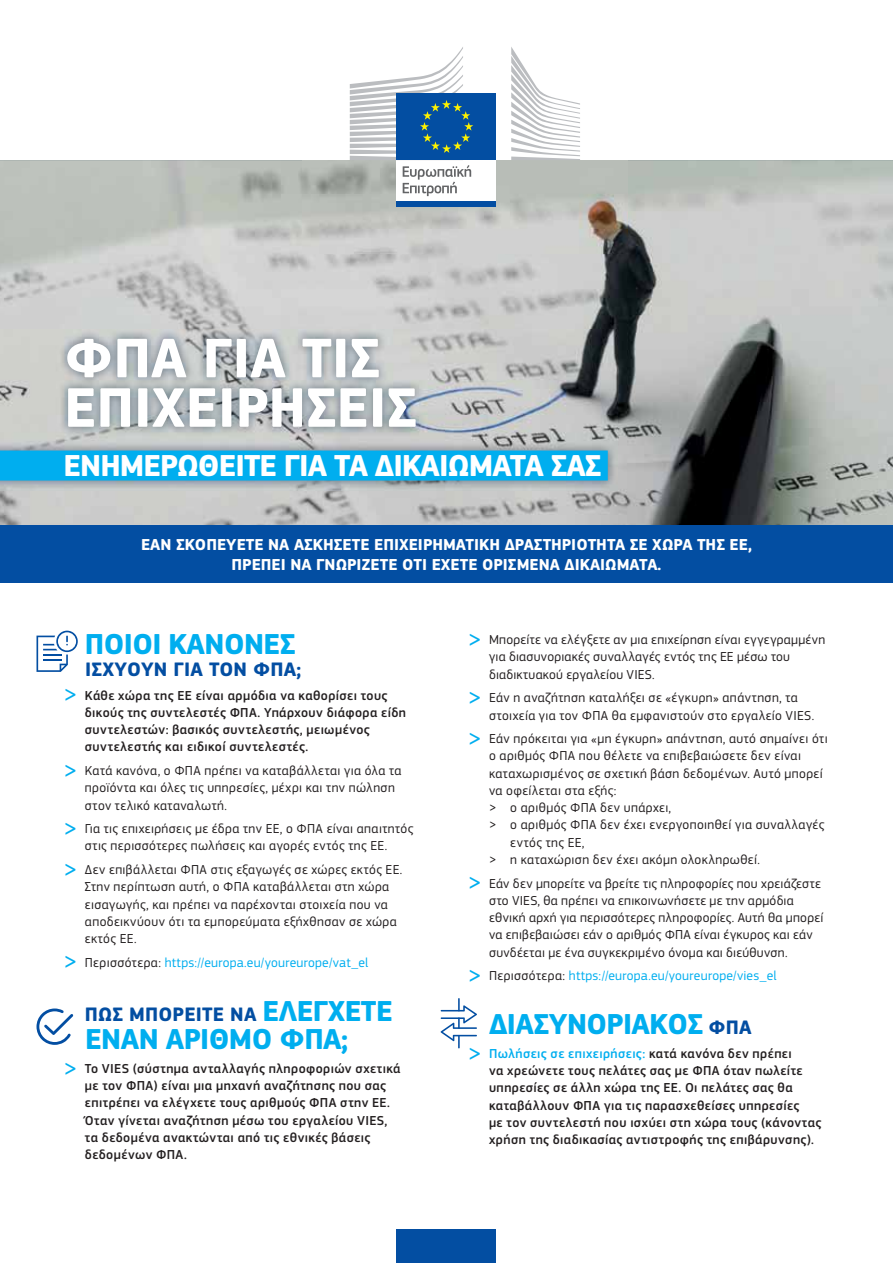
<style>
.page{position:relative;width:893px;height:1263px;background:#fff}
.page>*{position:absolute;margin:0;border:0;box-sizing:border-box;transform-origin:0 0}
.t1{font:700 57.9px/49.5px "EC Square Sans Pro";color:#fff}
.t2{font:700 31.5px "EC Square Sans Pro";letter-spacing:-.03em;color:#fff}
.t3{font:700 30px "EC Square Sans Pro";letter-spacing:-.02em;color:#00aeef}
.t4{font:700 20.25px "EC Square Sans Pro";letter-spacing:.01em;color:#034ea2}
.t5{font:700 16.5px/19.8px "EC Square Sans Pro";color:#fff;text-align:center}
.t6{font:13.5px/17.2px "EC Square Sans Pro";letter-spacing:.03em;color:#231f20}
.t7{font:500 13.5px/17.2px "EC Square Sans Pro";letter-spacing:.03em;color:#231f20}
.t8{font:13.5px "EC Square Sans Pro";letter-spacing:.02em;color:#00aeef}
.s1{font-weight:400;font-size:25.5px;color:#00aeef}
.s2{font-size:25.5px;color:#00aeef}
.s3{font-size:25.5px}
.s4{color:#231f20}
.s5{font-size:30px;color:#00aeef}
.s6{font-size:20.25px;color:#034ea2}
.s7{color:#00aeef}
</style>
<div class="page">
<div style="left:397px;top:1230px;width:99px;height:33px;background:#034ea2"></div>
<img style="left:0;top:160px;width:892px;height:365px">
<img style="left:0;top:329px;width:617px;height:161px">
<div style="left:0;top:451px;width:607px;height:30px;background:#00aeef"></div>
<div style="left:0;top:525px;width:892px;height:58px;background:#034ea2"></div>
<svg style="left:36px;top:631px;width:42px;height:41px"></svg>
<svg style="left:36px;top:1009px;width:37px;height:36px"></svg>
<svg style="left:440px;top:998px;width:37px;height:50px"></svg>
<img style="left:303px;top:160px;width:324px;height:93px">
<div style="left:397px;top:158px;width:99px;height:44px;background:#fff"></div>
<div style="left:397px;top:201px;width:99px;height:6px;background:#034ea2"></div>
<svg style="left:511px;top:47px;width:69px;height:113px"></svg>
<div style="left:397px;top:94px;width:99px;height:66px;background:#034ea2"></div>
<svg style="left:350px;top:47px;width:123px;height:149px"></svg>
<h1 class="t1" style="left:64px;top:333px;width:354px">ΦΠΑ ΓΙΑ ΤΙΣ<br>ΕΠΙΧΕΙΡΗΣΕΙΣ</h1>
<h2 class="t2" style="left:64px;top:447px;width:539px">ΕΝΗΜΕΡΩΘΕΙΤΕ ΓΙΑ ΤΑ ΔΙΚΑΙΩΜΑΤΑ ΣΑΣ</h2>
<p class="t5" style="left:141px;top:534px;width:612px">ΕΑΝ ΣΚΟΠΕΥΕΤΕ ΝΑ ΑΣΚΗΣΕΤΕ ΕΠΙΧΕΙΡΗΜΑΤΙΚΗ ΔΡΑΣΤΗΡΙΟΤΗΤΑ ΣΕ ΧΩΡΑ ΤΗΣ ΕΕ,<br>ΠΡΕΠΕΙ ΝΑ ΓΝΩΡΙΖΕΤΕ ΟΤΙ ΕΧΕΤΕ ΟΡΙΣΜΕΝΑ ΔΙΚΑΙΩΜΑΤΑ.</p>
<h3 class="t3" style="left:85px;top:627px;width:212px">ΠΟΙΟΙ ΚΑΝΟΝΕΣ</h3>
<h3 class="t4" style="left:85px;top:657px;width:218px">ΙΣΧΥΟΥΝ ΓΙΑ ΤΟΝ ΦΠΑ;</h3>
<p class="t7" style="left:85px;top:686px;width:322px;text-indent:-21px"><span class="s1">&gt;</span> Κάθε χώρα της ΕΕ είναι αρμόδια να καθορίσει τους δικούς της συντελεστές ΦΠΑ. Υπάρχουν διάφορα είδη συντελεστών: βασικός συντελεστής, μειωμένος συντελεστής και ειδικοί συντελεστές.</p>
<p class="t6" style="left:85px;top:762px;width:318px;text-indent:-21px"><span class="s2">&gt;</span> Κατά κανόνα, ο ΦΠΑ πρέπει να καταβάλλεται για όλα τα προϊόντα και όλες τις υπηρεσίες, μέχρι και την πώληση στον τελικό καταναλωτή.</p>
<p class="t6" style="left:64px;top:820px;width:351px;text-align:center"><span class="s2">&gt;</span> Για τις επιχειρήσεις με έδρα την ΕΕ, ο ΦΠΑ είναι απαιτητός στις περισσότερες πωλήσεις και αγορές εντός της ΕΕ.</p>
<p class="t6" style="left:85px;top:861px;width:319px;text-indent:-21px"><span class="s2">&gt;</span> Δεν επιβάλλεται ΦΠΑ στις εξαγωγές σε χώρες εκτός ΕΕ.<br>Στην περίπτωση αυτή, ο ΦΠΑ καταβάλλεται στη χώρα εισαγωγής, και πρέπει να παρέχονται στοιχεία που να αποδεικνύουν ότι τα εμπορεύματα εξήχθησαν σε χώρα εκτός ΕΕ.</p>
<p class="t8" style="left:64px;top:954px;width:306px"><span class="s3">&gt;</span> <span class="s4">Περισσότερα:</span> https://europa.eu/youreurope/vat_el</p>
<h3 class="t4" style="left:85px;top:1002px;width:309px">ΠΩΣ ΜΠΟΡΕΙΤΕ ΝΑ <span class="s5">ΕΛΕΓΧΕΤΕ</span></h3>
<h3 class="t3" style="left:85px;top:1021px;width:264px">ΕΝΑΝ ΑΡΙΘΜΟ ΦΠΑ;</h3>
<p class="t7" style="left:85px;top:1060px;width:317px;text-indent:-21px"><span class="s1">&gt;</span> Το VIES (σύστημα ανταλλαγής πληροφοριών σχετικά με τον ΦΠΑ) είναι μια μηχανή αναζήτησης που σας επιτρέπει να ελέγχετε τους αριθμούς ΦΠΑ στην ΕΕ.<br>Όταν γίνεται αναζήτηση μέσω του εργαλείου VIES, τα δεδομένα ανακτώνται από τις εθνικές βάσεις δεδομένων ΦΠΑ.</p>
<p class="t6" style="left:489px;top:631px;width:338px;text-indent:-21px"><span class="s2">&gt;</span> Μπορείτε να ελέγξετε αν μια επιχείρηση είναι εγγεγραμμένη για διασυνοριακές συναλλαγές εντός της ΕΕ μέσω του διαδικτυακού εργαλείου VIES.</p>
<p class="t6" style="left:489px;top:689px;width:327px;text-indent:-21px"><span class="s2">&gt;</span> Εάν η αναζήτηση καταλήξει σε «έγκυρη» απάντηση, τα στοιχεία για τον ΦΠΑ θα εμφανιστούν στο εργαλείο VIES.</p>
<p class="t6" style="left:468px;top:730px;width:361px"><span class="s2">&gt;</span> Εάν πρόκειται για «μη έγκυρη» απάντηση, αυτό σημαίνει ότι</p>
<p class="t6" style="left:489px;top:747px;width:313px">ο αριθμός ΦΠΑ που θέλετε να επιβεβαιώσετε δεν είναι</p>
<p class="t6" style="left:489px;top:764px;width:335px">καταχωρισμένος σε σχετική βάση δεδομένων. Αυτό μπορεί</p>
<p class="t6" style="left:489px;top:782px;width:129px">να οφείλεται στα εξής:</p>
<p class="t6" style="left:489px;top:799px;width:184px">&gt; ο αριθμός ΦΠΑ δεν υπάρχει,</p>
<p class="t6" style="left:489px;top:816px;width:337px">&gt; ο αριθμός ΦΠΑ δεν έχει ενεργοποιηθεί για συναλλαγές</p>
<p class="t6" style="left:510px;top:833px;width:76px">εντός της ΕΕ,</p>
<p class="t6" style="left:489px;top:851px;width:272px">&gt; η καταχώριση δεν έχει ακόμη ολοκληρωθεί.</p>
<p class="t6" style="left:489px;top:874px;width:336px;text-indent:-21px"><span class="s2">&gt;</span> Εάν δεν μπορείτε να βρείτε τις πληροφορίες που χρειάζεστε στο VIES, θα πρέπει να επικοινωνήσετε με την αρμόδια εθνική αρχή για περισσότερες πληροφορίες. Αυτή θα μπορεί να επιβεβαιώσει εάν ο αριθμός ΦΠΑ είναι έγκυρος και εάν συνδέεται με ένα συγκεκριμένο όνομα και διεύθυνση.</p>
<p class="t8" style="left:468px;top:968px;width:310px"><span class="s3">&gt;</span> <span class="s4">Περισσότερα:</span> https://europa.eu/youreurope/vies_el</p>
<h3 class="t3" style="left:489px;top:1006px;width:264px">ΔΙΑΣΥΝΟΡΙΑΚΟΣ <span class="s6">ΦΠΑ</span></h3>
<p class="t7" style="left:489px;top:1045px;width:334px;text-indent:-21px"><span class="s1">&gt;</span> <span class="s7">Πωλήσεις σε επιχειρήσεις:</span> κατά κανόνα δεν πρέπει<br>να χρεώνετε τους πελάτες σας με ΦΠΑ όταν πωλείτε υπηρεσίες σε άλλη χώρα της ΕΕ. Οι πελάτες σας θα καταβάλλουν ΦΠΑ για τις παρασχεθείσες υπηρεσίες<br>με τον συντελεστή που ισχύει στη χώρα τους (κάνοντας χρήση της διαδικασίας αντιστροφής της επιβάρυνσης).</p>
</div>
